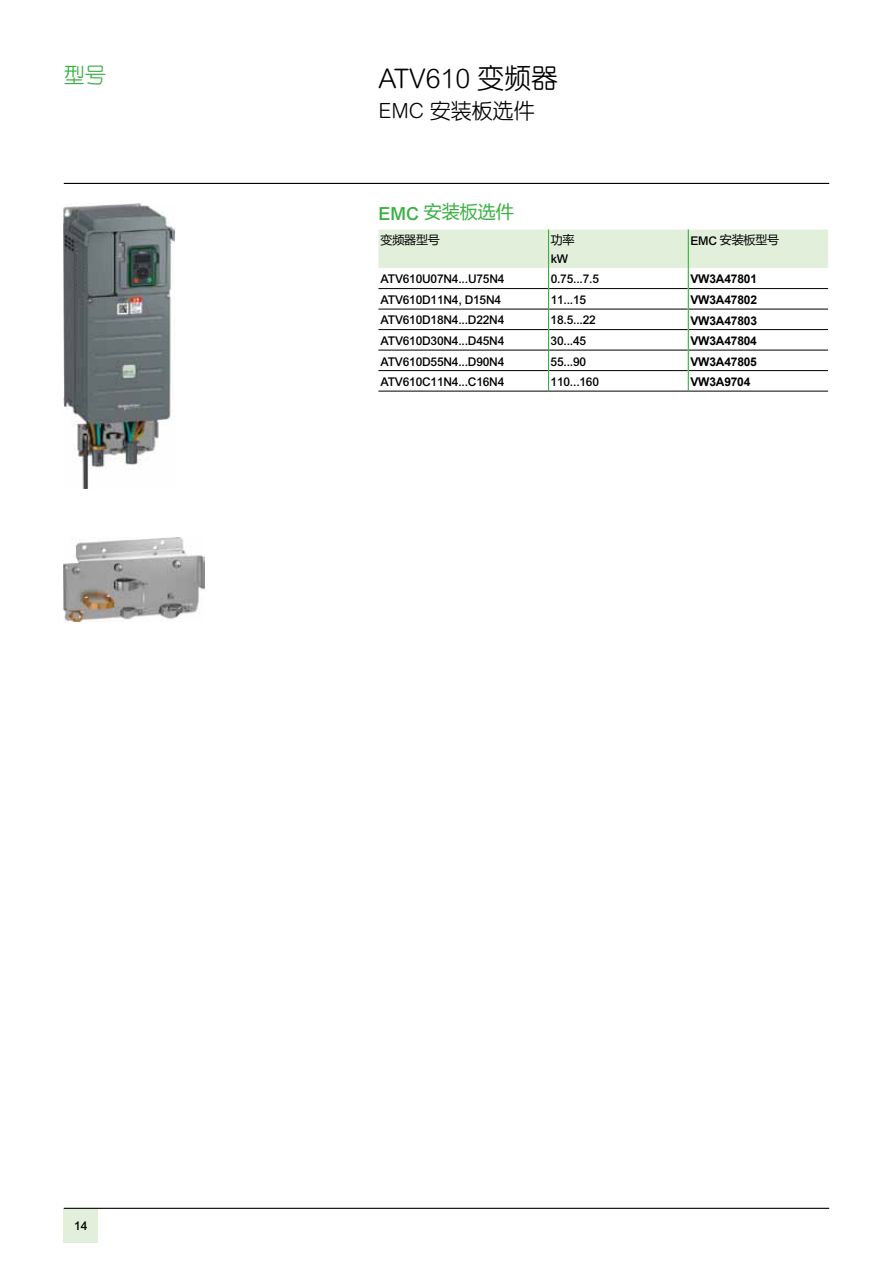
<style>
.page{position:relative;width:893px;height:1263px;background:#fff}
.page>*{position:absolute;margin:0;border:0;box-sizing:border-box;transform-origin:0 0}
.t1{font:300 27px "Arial Rounded MT Pro";color:#000}
.t2{font:21px "H Ye 2 gj";color:#000}
.t3{font:21px "H Ye 2 gj";color:#39af42}
.t4{font:18px "Microsoft Ya Hei UI";color:#39af42}
.t5{font:500 12px "Arial MT Std";letter-spacing:-.015em;color:#000}
.t6{font:700 12px "Arial";letter-spacing:-.015em;color:#000}
.t7{font:12px "Microsoft Ya Hei UI";letter-spacing:-.015em;color:#000}
.s1{font-family:"H Ye 2 gj";font-weight:400}
.s2{font-family:"Arial Rounded MT Pro";font-weight:300}
.s3{font-family:"Arial MT Std";font-weight:500}
</style>
<div class="page">
<hr style="left:64px;top:183px;width:765px;height:1px;background:#000">
<div style="left:64px;top:1208px;width:34px;height:34px;background:#e2f0db"></div>
<hr style="left:64px;top:1208px;width:765px;height:1px;background:#000">
<hr style="left:378px;top:391px;width:171px;height:1px;background:#000">
<hr style="left:549px;top:391px;width:139px;height:1px;background:#000">
<hr style="left:688px;top:391px;width:140px;height:1px;background:#000">
<svg style="left:378px;top:230px;width:450px;height:161px"></svg>
<img style="left:64px;top:538px;width:140px;height:84px">
<img style="left:64px;top:203px;width:111px;height:285px">
<h2 class="t3" style="left:64px;top:64px;width:43px">型号</h2>
<h1 class="t1" style="left:378px;top:63px;width:181px">ATV610 <span class="s1">变频器</span></h1>
<h2 class="t2" style="left:378px;top:100px;width:158px"><span class="s2">EMC</span> 安装板选件</h2>
<h3 class="t4" style="left:378px;top:200px;width:137px"><span class="s3">EMC</span> 安装板选件</h3>
<p class="t7" style="left:381px;top:232px;width:61px">变频器型号</p>
<p class="t7" style="left:551px;top:232px;width:25px">功率</p>
<p class="t5" style="left:551px;top:252px;width:19px">kW</p>
<p class="t7" style="left:690px;top:232px;width:90px"><span class="s3">EMC</span> 安装板型号</p>
<p class="t5" style="left:381px;top:272px;width:125px">ATV610U07N4...U75N4</p>
<p class="t5" style="left:551px;top:272px;width:50px">0.75...7.5</p>
<p class="t6" style="left:690px;top:271px;width:68px">VW3A47801</p>
<p class="t5" style="left:381px;top:293px;width:122px">ATV610D11N4, D15N4</p>
<p class="t5" style="left:551px;top:293px;width:37px">11...15</p>
<p class="t6" style="left:690px;top:292px;width:68px">VW3A47802</p>
<p class="t5" style="left:381px;top:313px;width:125px">ATV610D18N4...D22N4</p>
<p class="t5" style="left:551px;top:313px;width:47px">18.5...22</p>
<p class="t6" style="left:690px;top:312px;width:68px">VW3A47803</p>
<p class="t5" style="left:381px;top:334px;width:125px">ATV610D30N4...D45N4</p>
<p class="t5" style="left:551px;top:334px;width:37px">30...45</p>
<p class="t6" style="left:690px;top:333px;width:68px">VW3A47804</p>
<p class="t5" style="left:381px;top:354px;width:125px">ATV610D55N4...D90N4</p>
<p class="t5" style="left:551px;top:354px;width:37px">55...90</p>
<p class="t6" style="left:690px;top:353px;width:68px">VW3A47805</p>
<p class="t5" style="left:380px;top:375px;width:125px">ATV610C11N4...C16N4</p>
<p class="t5" style="left:551px;top:375px;width:50px">110...160</p>
<p class="t6" style="left:690px;top:374px;width:62px">VW3A9704</p>
<p class="t5" style="left:74px;top:1218px;width:15px">14</p>
</div>
